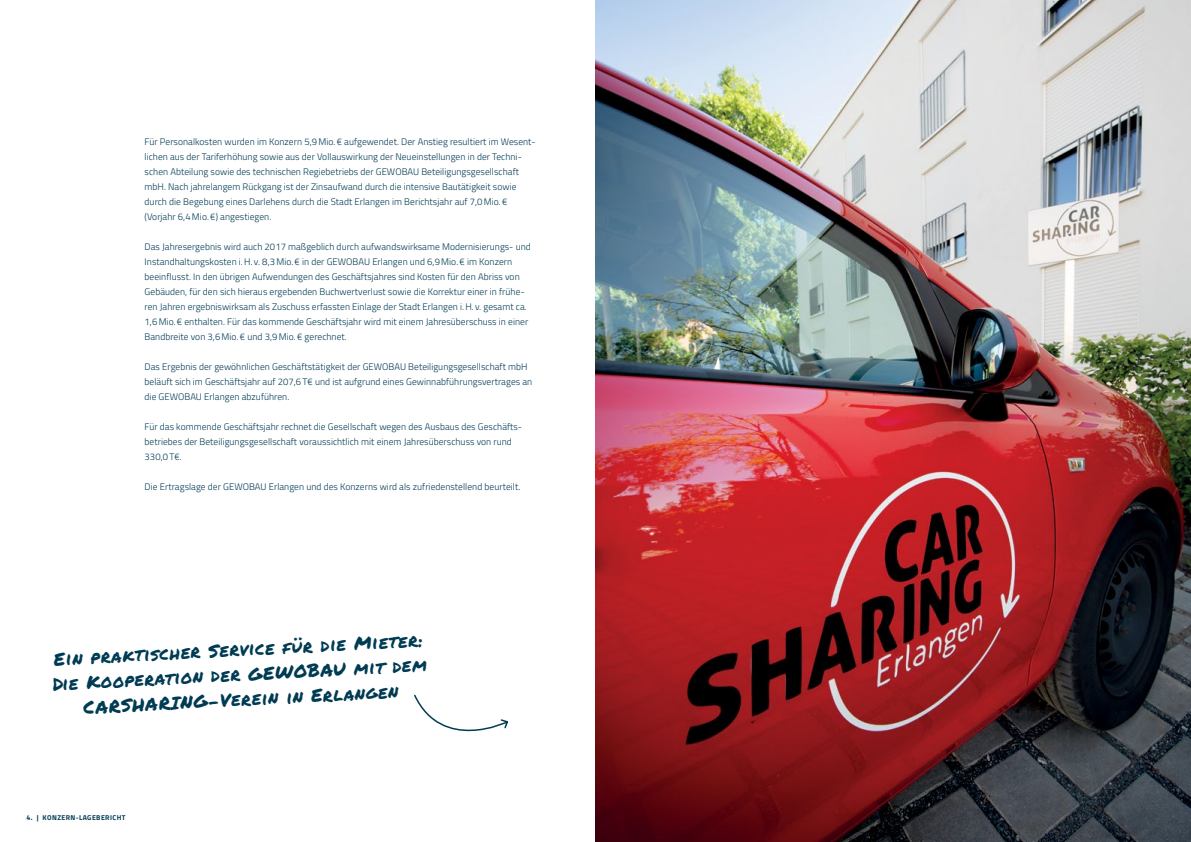
<style>
.page{position:relative;width:1191px;height:842px;background:#fff}
.page>*{position:absolute;margin:0;border:0;box-sizing:border-box;transform-origin:0 0}
.t1{font:18px/25px "Permanent Marker";color:#003b54;text-align:center}
.t2{font:300 9.5px/15px "Titillium Web";letter-spacing:.005em;color:#003b54}
.t3{font:700 7px "Titillium";letter-spacing:.06em;color:#003b54}
</style>
<div class="page">
<img style="left:595px;top:0;width:596px;height:842px">
<svg style="left:414px;top:694px;width:94px;height:38px"></svg>
<p class="t2" style="left:145px;top:134px;width:392px">Für Personalkosten wurden im Konzern 5,9Mio.€ aufgewendet. Der Anstieg resultiert im Wesent&shy;lichen aus der Tariferhöhung sowie aus der Vollauswirkung der Neueinstellungen in der Techni&shy;schen Abteilung sowie des technischen Regiebetriebs der GEWOBAU Beteiligungsgesellschaft mbH. Nach jahrelangem Rückgang ist der Zinsaufwand durch die intensive Bautätigkeit sowie durch die Begebung eines Darlehens durch die Stadt Erlangen im Berichtsjahr auf 7,0Mio.€ (Vorjahr 6,4Mio.€) angestiegen.</p>
<p class="t2" style="left:145px;top:239px;width:388px">Das Jahresergebnis wird auch 2017 maßgeblich durch aufwandswirksame Modernisierungs- und Instandhaltungskosten i.H. v. 8,3Mio.€ in der GEWOBAU Erlangen und 6,9Mio.€ im Konzern beeinflusst. In den übrigen Aufwendungen des Geschäftsjahres sind Kosten für den Abriss von Gebäuden, für den sich hieraus ergebenden Buchwertverlust sowie die Korrektur einer in frühe&shy;ren Jahren ergebniswirksam als Zuschuss erfassten Einlage der Stadt Erlangen i.H. v. gesamt ca.<br>1,6Mio.€ enthalten. Für das kommende Geschäftsjahr wird mit einem Jahresüberschuss in einer Bandbreite von 3,6Mio.€ und 3,9Mio.€ gerechnet.</p>
<p class="t2" style="left:145px;top:359px;width:389px">Das Ergebnis der gewöhnlichen Geschäftstätigkeit der GEWOBAU Beteiligungsgesellschaft mbH beläuft sich im Geschäftsjahr auf 207,6T€ und ist aufgrund eines Gewinnabführungsvertrages an die GEWOBAU Erlangen abzuführen.</p>
<p class="t2" style="left:145px;top:419px;width:379px">Für das kommende Geschäftsjahr rechnet die Gesellschaft wegen des Ausbaus des Geschäfts&shy;betriebes der Beteiligungsgesellschaft voraussichtlich mit einem Jahresüberschuss von rund<br>330,0T€.</p>
<p class="t2" style="left:145px;top:479px;width:377px">Die Ertragslage der GEWOBAU Erlangen und des Konzerns wird als zufriedenstellend beurteilt.</p>
<p class="t1" style="left:51px;top:646px;width:376px;rotate:-3deg">Ein praktischer Service für die Mieter:<br>Die Kooperation der GEWOBAU mit dem<br>CARSHARING-Verein in Erlangen</p>
<p class="t3" style="left:27px;top:812px;width:100px">4. | KONZERN-LAGEBERICHT</p>
</div>
